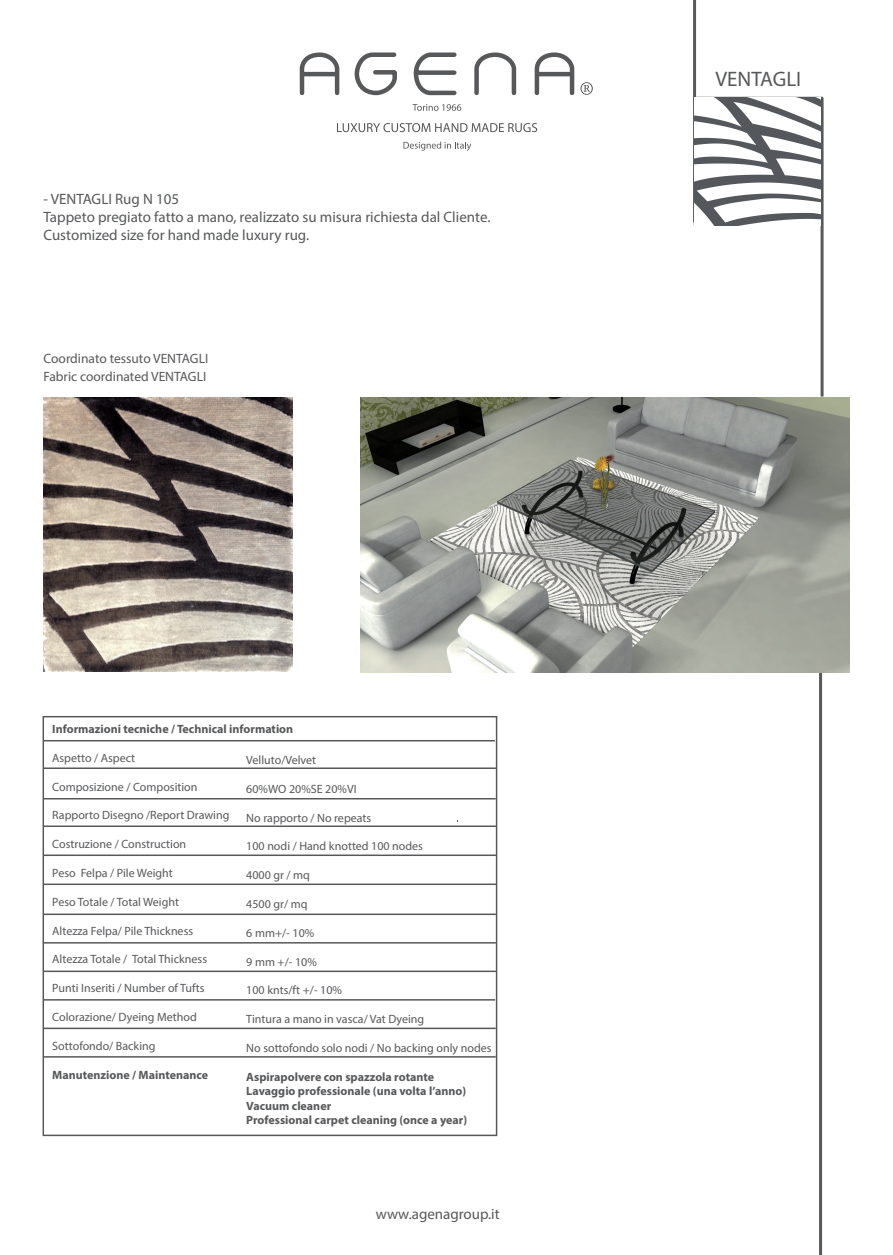
<style>
.page{position:relative;width:893px;height:1255px;background:#fff}
.page>*{position:absolute;margin:0;border:0;box-sizing:border-box;transform-origin:0 0}
.t1{font:21px "Myriad Pro";color:#57585a}
.t2{font:15px/18px "Myriad Pro";color:#57585a}
.t3{font:13.5px/18px "Myriad Pro";color:#57585a}
.t4{font:12px "Myriad Pro";color:#57585a}
.t5{font:700 12px/14.4px "Myriad Pro";color:#57585a}
</style>
<div class="page">
<svg style="left:299px;top:52px;width:294px;height:44px"></svg>
<svg style="left:337px;top:123px;width:200px;height:9px"></svg>
<svg style="left:412px;top:104px;width:49px;height:7px"></svg>
<svg style="left:403px;top:142px;width:68px;height:9px"></svg>
<hr style="left:693px;top:0;width:3px;height:222px;background:#57585a">
<svg style="left:820px;top:97px;width:4px;height:299px"></svg>
<hr style="left:819px;top:672px;width:3px;height:582px;background:#57585a">
<div style="left:43px;top:716px;width:454px;height:420px;border:2px solid #57585a"></div>
<hr style="left:44px;top:740px;width:451px;height:1px;background:#57585a">
<hr style="left:43px;top:798px;width:453px;height:1px;background:#57585a">
<hr style="left:43px;top:825px;width:453px;height:2px;background:#57585a">
<hr style="left:43px;top:767px;width:453px;height:2px;background:#57585a">
<hr style="left:43px;top:854px;width:453px;height:2px;background:#57585a">
<hr style="left:43px;top:883px;width:453px;height:2px;background:#57585a">
<hr style="left:43px;top:913px;width:453px;height:2px;background:#57585a">
<hr style="left:43px;top:942px;width:453px;height:1px;background:#57585a">
<hr style="left:43px;top:970px;width:453px;height:2px;background:#57585a">
<hr style="left:44px;top:999px;width:451px;height:1px;background:#57585a">
<hr style="left:43px;top:1027px;width:453px;height:2px;background:#57585a">
<hr style="left:43px;top:1056px;width:453px;height:1px;background:#57585a">
<img style="left:361px;top:397px;width:488px;height:275px">
<img style="left:694px;top:98px;width:127px;height:127px">
<img style="left:44px;top:398px;width:248px;height:273px">
<p class="t2" style="left:44px;top:190px;width:448px">- VENTAGLI Rug N 105<br>Tappeto pregiato fatto a mano, realizzato su misura richiesta dal Cliente.<br>Customized size for hand made luxury rug.</p>
<p class="t3" style="left:44px;top:349px;width:166px">Coordinato tessuto VENTAGLI<br>Fabric coordinated VENTAGLI</p>
<p class="t5" style="left:52px;top:721px;width:242px">Informazioni tecniche / Technical information</p>
<p class="t4" style="left:52px;top:750px;width:84px">Aspetto / Aspect</p>
<p class="t4" style="left:52px;top:779px;width:147px">Composizione / Composition</p>
<p class="t4" style="left:52px;top:808px;width:179px">Rapporto Disegno /Report Drawing</p>
<p class="t4" style="left:52px;top:836px;width:135px">Costruzione / Construction</p>
<p class="t4" style="left:52px;top:865px;width:122px">Peso Felpa / Pile Weight</p>
<p class="t4" style="left:52px;top:894px;width:128px">Peso Totale / Total Weight</p>
<p class="t4" style="left:52px;top:923px;width:142px">Altezza Felpa/ Pile Thickness</p>
<p class="t4" style="left:52px;top:952px;width:156px">Altezza Totale / Total Thickness</p>
<p class="t4" style="left:52px;top:980px;width:154px">Punti Inseriti / Number of Tufts</p>
<p class="t4" style="left:52px;top:1009px;width:146px">Colorazione/ Dyeing Method</p>
<p class="t4" style="left:52px;top:1038px;width:105px">Sottofondo/ Backing</p>
<p class="t5" style="left:52px;top:1067px;width:157px">Manutenzione / Maintenance</p>
<p class="t4" style="left:246px;top:752px;width:71px">Velluto/Velvet</p>
<p class="t4" style="left:246px;top:781px;width:112px">60%WO 20%SE 20%VI</p>
<p class="t4" style="left:246px;top:810px;width:126px">No rapporto / No repeats</p>
<p class="t4" style="left:246px;top:838px;width:178px">100 nodi / Hand knotted 100 nodes</p>
<p class="t4" style="left:246px;top:867px;width:65px">4000 gr / mq</p>
<p class="t4" style="left:246px;top:896px;width:63px">4500 gr/ mq</p>
<p class="t4" style="left:246px;top:925px;width:70px">6 mm+/- 10%</p>
<p class="t4" style="left:246px;top:954px;width:72px">9 mm +/- 10%</p>
<p class="t4" style="left:246px;top:982px;width:97px">100 knts/ft +/- 10%</p>
<p class="t4" style="left:246px;top:1011px;width:180px">Tintura a mano in vasca/ Vat Dyeing</p>
<p class="t4" style="left:246px;top:1040px;width:247px">No sottofondo solo nodi / No backing only nodes</p>
<p class="t5" style="left:246px;top:1069px;width:222px">Aspirapolvere con spazzola rotante Lavaggio professionale (una volta l’anno)<br>Vacuum cleaner<br>Professional carpet cleaning (once a year)</p>
<p class="t2" style="left:376px;top:1204px;width:125px">www.agenagroup.it</p>
<h1 class="t1" style="left:716px;top:66px;width:87px">VENTAGLI</h1>
</div>
